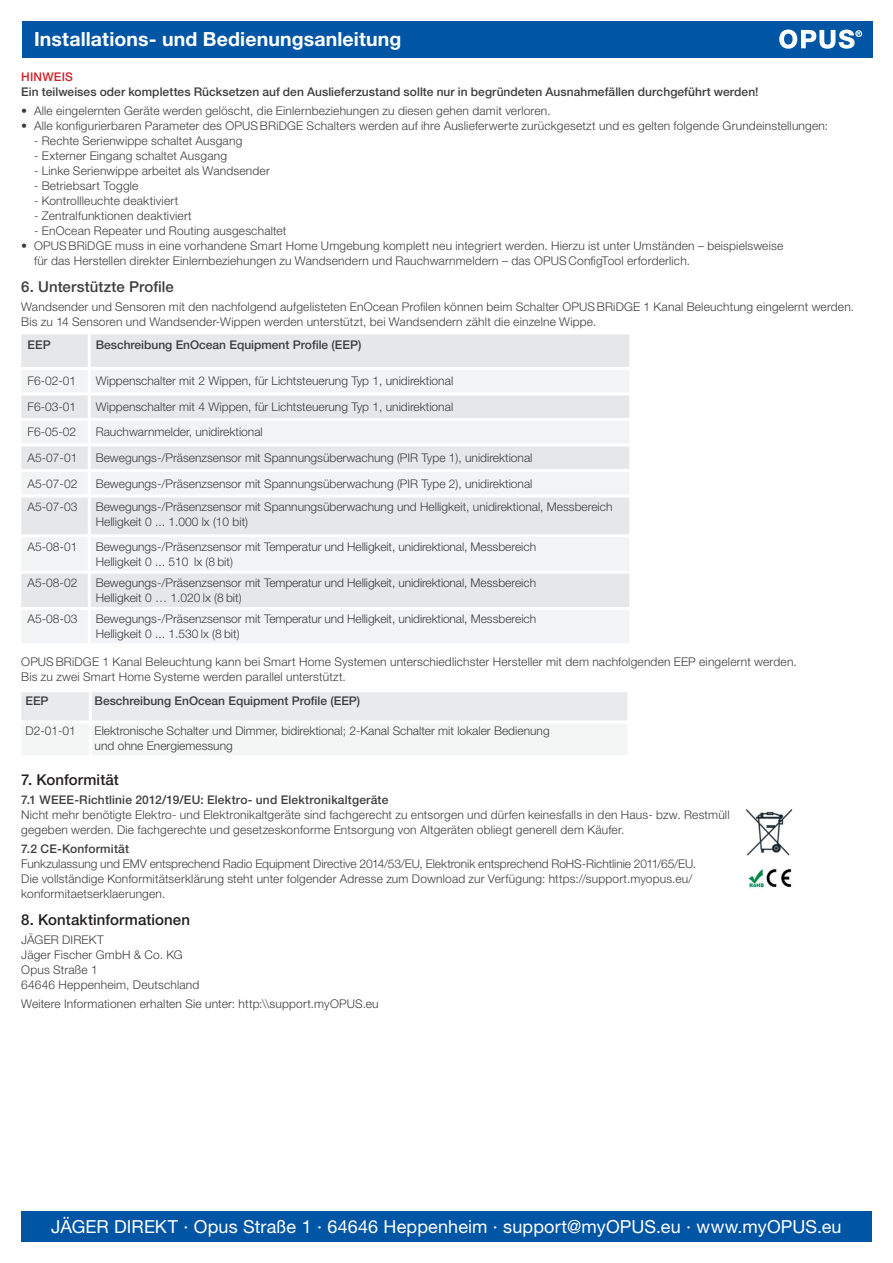
<style>
.page{position:relative;width:893px;height:1263px;background:#fff}
.page>*{position:absolute;margin:0;border:0;box-sizing:border-box;transform-origin:0 0}
.t1{font:700 19.5px "Helvetica Neue LT Pro";letter-spacing:.005em;color:#fff}
.t2{font:18px "Helvetica Neue LT Pro";letter-spacing:.005em;color:#fff}
.t3{font:500 15px "Helvetica Neue LT Pro";letter-spacing:.005em;color:#231f20}
.t4{font:500 15px "Helvetica Neue LT Pro";letter-spacing:.01em;color:#3e3e3f}
.t5{font:300 12px/15px "Helvetica Neue LT Pro";letter-spacing:.01em;color:#3e3e3f}
.t6{font:500 12px "Helvetica Neue LT Pro";letter-spacing:.005em;color:#3e3e3f}
.t7{font:500 12px "Helvetica Neue LT Pro";letter-spacing:.015em;color:#d1232a}
</style>
<div class="page">
<div style="left:22px;top:21px;width:850px;height:37px;background:#0155a5"></div>
<svg style="left:779px;top:30px;width:83px;height:19px"></svg>
<div style="left:21px;top:1211px;width:851px;height:31px;background:#0155a5"></div>
<img style="left:748px;top:869px;width:44px;height:20px">
<img style="left:745px;top:808px;width:47px;height:48px">
<div style="left:21px;top:334px;width:608px;height:33px;background:#e6e7e9"></div>
<svg style="left:21px;top:370px;width:608px;height:273px;fill:#f2f3f4"></svg>
<hr style="left:21px;top:392px;width:68px;height:3px;background:#fff">
<hr style="left:89px;top:392px;width:540px;height:3px;background:#fff">
<hr style="left:21px;top:418px;width:68px;height:3px;background:#fff">
<hr style="left:89px;top:418px;width:540px;height:3px;background:#fff">
<hr style="left:21px;top:443px;width:68px;height:3px;background:#fff">
<hr style="left:89px;top:443px;width:540px;height:3px;background:#fff">
<hr style="left:21px;top:469px;width:68px;height:3px;background:#fff">
<hr style="left:89px;top:469px;width:540px;height:3px;background:#fff">
<hr style="left:21px;top:494px;width:68px;height:3px;background:#fff">
<hr style="left:89px;top:494px;width:540px;height:3px;background:#fff">
<hr style="left:21px;top:534px;width:68px;height:3px;background:#fff">
<hr style="left:89px;top:534px;width:540px;height:3px;background:#fff">
<hr style="left:21px;top:571px;width:68px;height:3px;background:#fff">
<hr style="left:89px;top:571px;width:540px;height:3px;background:#fff">
<hr style="left:21px;top:607px;width:68px;height:3px;background:#fff">
<hr style="left:89px;top:607px;width:540px;height:3px;background:#fff">
<hr style="left:88px;top:334px;width:3px;height:33px;background:#fff">
<hr style="left:88px;top:370px;width:3px;height:22px;background:#fff">
<hr style="left:88px;top:395px;width:3px;height:23px;background:#fff">
<hr style="left:88px;top:421px;width:3px;height:22px;background:#fff">
<hr style="left:88px;top:446px;width:3px;height:23px;background:#fff">
<hr style="left:88px;top:472px;width:3px;height:22px;background:#fff">
<hr style="left:88px;top:497px;width:3px;height:37px;background:#fff">
<hr style="left:88px;top:537px;width:3px;height:34px;background:#fff">
<hr style="left:88px;top:574px;width:3px;height:33px;background:#fff">
<hr style="left:88px;top:610px;width:3px;height:33px;background:#fff">
<svg style="left:21px;top:692px;width:606px;height:63px"></svg>
<hr style="left:21px;top:720px;width:69px;height:3px;background:#fff">
<hr style="left:90px;top:720px;width:540px;height:3px;background:#fff">
<hr style="left:89px;top:692px;width:3px;height:28px;background:#fff">
<hr style="left:89px;top:723px;width:3px;height:32px;background:#fff">
<h1 class="t1" style="left:34px;top:27px;width:369px">Installations- und Bedienungsanleitung</h1>
<p class="t7" style="left:21px;top:69px;width:53px">HINWEIS</p>
<p class="t6" style="left:21px;top:84px;width:739px">Ein teilweises oder komplettes Rücksetzen auf den Auslieferzustand sollte nur in begründeten Ausnahmefällen durchgeführt werden!</p>
<p class="t5" style="left:21px;top:103px;width:531px">• Alle eingelernten Geräte werden gelöscht, die Einlernbeziehungen zu diesen gehen damit verloren.</p>
<p class="t5" style="left:21px;top:118px;width:808px">• Alle konfigurierbaren Parameter des OPUSBRiDGE Schalters werden auf ihre Auslieferwerte zurückgesetzt und es gelten folgende Grundeinstellungen:</p>
<p class="t5" style="left:34px;top:133px;width:210px">- Rechte Serienwippe schaltet Ausgang</p>
<p class="t5" style="left:34px;top:148px;width:195px">- Externer Eingang schaltet Ausgang</p>
<p class="t5" style="left:34px;top:163px;width:237px">- Linke Serienwippe arbeitet als Wandsender</p>
<p class="t5" style="left:34px;top:178px;width:106px">- Betriebsart Toggle</p>
<p class="t5" style="left:34px;top:193px;width:146px">- Kontrollleuchte deaktiviert</p>
<p class="t5" style="left:34px;top:208px;width:159px">- Zentralfunktionen deaktiviert</p>
<p class="t5" style="left:34px;top:223px;width:254px">- EnOcean Repeater und Routing ausgeschaltet</p>
<p class="t5" style="left:34px;top:238px;width:751px;text-indent:-13px">• OPUSBRiDGE muss in eine vorhandene Smart Home Umgebung komplett neu integriert werden. Hierzu ist unter Umständen – beispielsweise für das Herstellen direkter Einlernbeziehungen zu Wandsendern und Rauchwarnmeldern – das OPUS ConfigTool erforderlich.</p>
<p class="t4" style="left:21px;top:277px;width:154px">6. Unterstützte Profile</p>
<p class="t5" style="left:21px;top:299px;width:834px">Wandsender und Sensoren mit den nachfolgend aufgelisteten EnOcean Profilen können beim Schalter OPUSBRiDGE 1 Kanal Beleuchtung eingelernt werden.<br>Bis zu 14 Sensoren und Wandsender-Wippen werden unterstützt, bei Wandsendern zählt die einzelne Wippe.</p>
<p class="t6" style="left:28px;top:338px;width:25px">EEP</p>
<p class="t6" style="left:96px;top:338px;width:267px">Beschreibung EnOcean Equipment Profile (EEP)</p>
<p class="t5" style="left:28px;top:373px;width:50px">F6-02-01</p>
<p class="t5" style="left:96px;top:373px;width:359px">Wippenschalter mit 2 Wippen, für Lichtsteuerung Typ 1, unidirektional</p>
<p class="t5" style="left:28px;top:399px;width:50px">F6-03-01</p>
<p class="t5" style="left:96px;top:399px;width:359px">Wippenschalter mit 4 Wippen, für Lichtsteuerung Typ 1, unidirektional</p>
<p class="t5" style="left:28px;top:424px;width:50px">F6-05-02</p>
<p class="t5" style="left:96px;top:424px;width:169px">Rauchwarnmelder, unidirektional</p>
<p class="t5" style="left:28px;top:450px;width:51px">A5-07-01</p>
<p class="t5" style="left:96px;top:450px;width:438px">Bewegungs-/Präsenzsensor mit Spannungsüberwachung (PIR Type 1), unidirektional</p>
<p class="t5" style="left:28px;top:475px;width:51px">A5-07-02</p>
<p class="t5" style="left:96px;top:475px;width:438px">Bewegungs-/Präsenzsensor mit Spannungsüberwachung (PIR Type 2), unidirektional</p>
<p class="t5" style="left:28px;top:499px;width:51px">A5-07-03</p>
<p class="t5" style="left:96px;top:499px;width:518px">Bewegungs-/Präsenzsensor mit Spannungsüberwachung und Helligkeit, unidirektional, Messbereich<br>Helligkeit 0 ... 1.000 lx (10 bit)</p>
<p class="t5" style="left:28px;top:539px;width:51px">A5-08-01</p>
<p class="t5" style="left:96px;top:539px;width:442px">Bewegungs-/Präsenzsensor mit Temperatur und Helligkeit, unidirektional, Messbereich<br>Helligkeit 0 ... 510 lx (8 bit)</p>
<p class="t5" style="left:28px;top:575px;width:51px">A5-08-02</p>
<p class="t5" style="left:96px;top:575px;width:442px">Bewegungs-/Präsenzsensor mit Temperatur und Helligkeit, unidirektional, Messbereich<br>Helligkeit 0 … 1.020 lx (8 bit)</p>
<p class="t5" style="left:28px;top:611px;width:51px">A5-08-03</p>
<p class="t5" style="left:96px;top:611px;width:442px">Bewegungs-/Präsenzsensor mit Temperatur und Helligkeit, unidirektional, Messbereich<br>Helligkeit 0 ... 1.530 lx (8 bit)</p>
<p class="t5" style="left:21px;top:653px;width:777px">OPUSBRiDGE 1 Kanal Beleuchtung kann bei Smart Home Systemen unterschiedlichster Hersteller mit dem nachfolgenden EEP eingelernt werden.<br>Bis zu zwei Smart Home Systeme werden parallel unterstützt.</p>
<p class="t6" style="left:26px;top:693px;width:25px">EEP</p>
<p class="t6" style="left:95px;top:693px;width:267px">Beschreibung EnOcean Equipment Profile (EEP)</p>
<p class="t5" style="left:26px;top:723px;width:52px">D2-01-01</p>
<p class="t5" style="left:95px;top:723px;width:457px">Elektronische Schalter und Dimmer, bidirektional; 2-Kanal Schalter mit lokaler Bedienung und ohne Energiemessung</p>
<p class="t3" style="left:21px;top:770px;width:99px">7. Konformität</p>
<p class="t6" style="left:21px;top:793px;width:369px">7.1 WEEE-Richtlinie 2012/19/EU: Elektro- und Elektronikaltgeräte</p>
<p class="t5" style="left:21px;top:807px;width:710px">Nicht mehr benötigte Elektro- und Elektronikaltgeräte sind fachgerecht zu entsorgen und dürfen keinesfalls in den Haus- bzw. Restmüll gegeben werden. Die fachgerechte und gesetzeskonforme Entsorgung von Altgeräten obliegt generell dem Käufer.</p>
<p class="t6" style="left:21px;top:842px;width:109px">7.2 CE-Konformität</p>
<p class="t5" style="left:21px;top:856px;width:676px">Funkzulassung und EMV entsprechend Radio Equipment Directive 2014/53/EU, Elektronik entsprechend RoHS-Richtlinie 2011/65/EU.<br>Die vollständige Konformitätserklärung steht unter folgender Adresse zum Download zur Verfügung: https://support.myopus.eu/ konformitaetserklaerungen.</p>
<p class="t3" style="left:21px;top:910px;width:170px">8. Kontaktinformationen</p>
<p class="t5" style="left:21px;top:932px;width:180px">JÄGER DIREKT<br>Jäger Fischer GmbH &amp; Co. KG<br>Opus Straße 1<br>64646 Heppenheim, Deutschland</p>
<p class="t5" style="left:21px;top:996px;width:359px">Weitere Informationen erhalten Sie unter: http:\\support.myOPUS.eu</p>
<h2 class="t2" style="left:51px;top:1215px;width:792px">JÄGER DIREKT · Opus Straße 1 · 64646 Heppenheim · support@myOPUS.eu · www.myOPUS.eu</h2>
</div>
